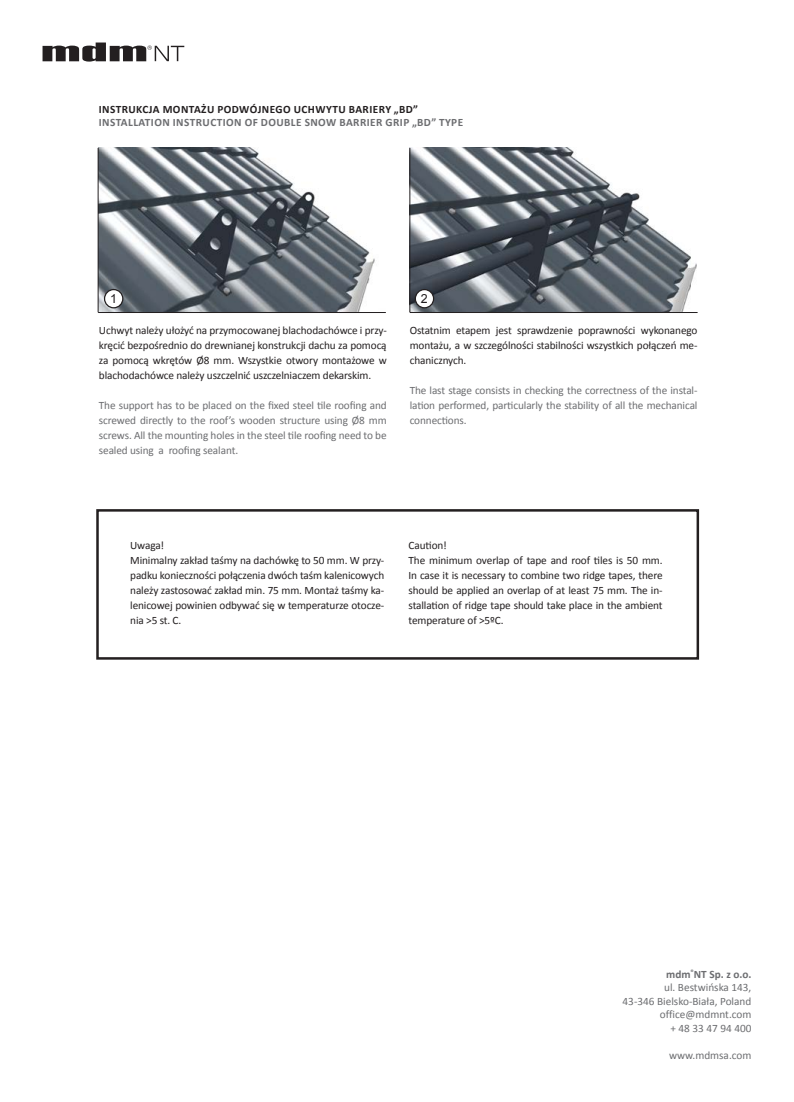
<style>
.page{position:relative;width:794px;height:1102px;background:#fff}
.page>*{position:absolute;margin:0;border:0;box-sizing:border-box;transform-origin:0 0}
.t1{font:12.5px "Arial";color:#231f20}
.t2{font:11.25px/15px "Calibri";letter-spacing:-.01em;color:#231f20;text-align:justify}
.t3{font:11.25px/15px "Calibri";letter-spacing:-.01em;color:#6c6d70;text-align:justify}
.t4{font:700 11.25px "Calibri";letter-spacing:.04em;color:#6c6d70}
.t5{font:700 11.25px "Calibri";letter-spacing:.04em;color:#231f20}
</style>
<div class="page">
<img style="left:99px;top:148px;width:276px;height:164px">
<img style="left:410px;top:148px;width:287px;height:164px">
<hr style="left:98px;top:312px;width:288px;height:1px;background:#231f20">
<hr style="left:98px;top:148px;width:1px;height:164px;background:#231f20">
<hr style="left:410px;top:312px;width:287px;height:1px;background:#231f20">
<hr style="left:409px;top:148px;width:1px;height:164px;background:#231f20">
<div style="left:105px;top:290px;width:18px;height:18px;background:#fff;border-radius:50%"></div>
<div style="left:104px;top:289px;width:19px;height:19px;border:1px solid #231f20;border-radius:50%"></div>
<div style="left:415px;top:290px;width:18px;height:18px;background:#fff;border-radius:50%"></div>
<div style="left:415px;top:289px;width:19px;height:19px;border:1px solid #231f20;border-radius:50%"></div>
<div style="left:96px;top:509px;width:603px;height:151px;border:2px solid #231f20"></div>
<svg style="left:43px;top:43px;width:141px;height:19px"></svg>
<p class="t5" style="left:99px;top:102px;width:321px">INSTRUKCJA MONTAŻU PODWÓJNEGO UCHWYTU BARIERY „BD”</p>
<p class="t4" style="left:99px;top:115px;width:366px">INSTALLATION INSTRUCTION OF DOUBLE SNOW BARRIER GRIP „BD” TYPE</p>
<p class="t1" style="left:110px;top:290px;width:8px">1</p>
<p class="t1" style="left:421px;top:290px;width:8px">2</p>
<p class="t2" style="left:99px;top:322px;width:289px">Uchwyt należy ułożyć na przymocowanej blachodachówce i przy&shy;kręcić bezpośrednio do drewnianej konstrukcji dachu za pomocą za pomocą wkrętów Ø8 mm. Wszystkie otwory montażowe w blachodachówce należy uszczelnić uszczelniaczem dekarskim.</p>
<p class="t3" style="left:99px;top:397px;width:289px">The support has to be placed on the fixed steel tile roofing and screwed directly to the roof’s wooden structure using Ø8 mm screws. All the mounting holes in the steel tile roofing need to be sealed using a roofing sealant.</p>
<p class="t2" style="left:410px;top:322px;width:289px">Ostatnim etapem jest sprawdzenie poprawności wykonanego montażu, a w szczególności stabilności wszystkich połączeń me&shy;chanicznych.</p>
<p class="t3" style="left:410px;top:382px;width:289px">The last stage consists in checking the correctness of the instal&shy;lation performed, particularly the stability of all the mechanical connections.</p>
<p class="t2" style="left:130px;top:538px;width:36px">Uwaga!</p>
<p class="t2" style="left:130px;top:553px;width:256px">Minimalny zakład taśmy na dachówkę to 50 mm. W przy&shy;padku konieczności połączenia dwóch taśm kalenicowych należy zastosować zakład min. 75 mm. Montaż taśmy ka&shy;lenicowej powinien odbywać się w temperaturze otocze&shy;nia &gt;5 st. C.</p>
<p class="t2" style="left:408px;top:538px;width:40px">Caution!</p>
<p class="t2" style="left:408px;top:553px;width:256px">The minimum overlap of tape and roof tiles is 50 mm.<br>In case it is necessary to combine two ridge tapes, there should be applied an overlap of at least 75 mm. The in&shy;stallation of ridge tape should take place in the ambient temperature of &gt;5ºC.</p>
<p class="t4" style="left:666px;top:967px;width:87px">mdm<sup>®</sup>NT Sp. z o.o.</p>
<p class="t3" style="left:664px;top:980px;width:89px">ul. Bestwińska 143,</p>
<p class="t3" style="left:622px;top:993px;width:130px">43-346 Bielsko-Biała, Poland</p>
<p class="t3" style="left:660px;top:1007px;width:93px">office@mdmnt.com</p>
<p class="t3" style="left:670px;top:1020px;width:83px">+ 48 33 47 94 400</p>
<p class="t3" style="left:669px;top:1047px;width:84px">www.mdmsa.com</p>
</div>
